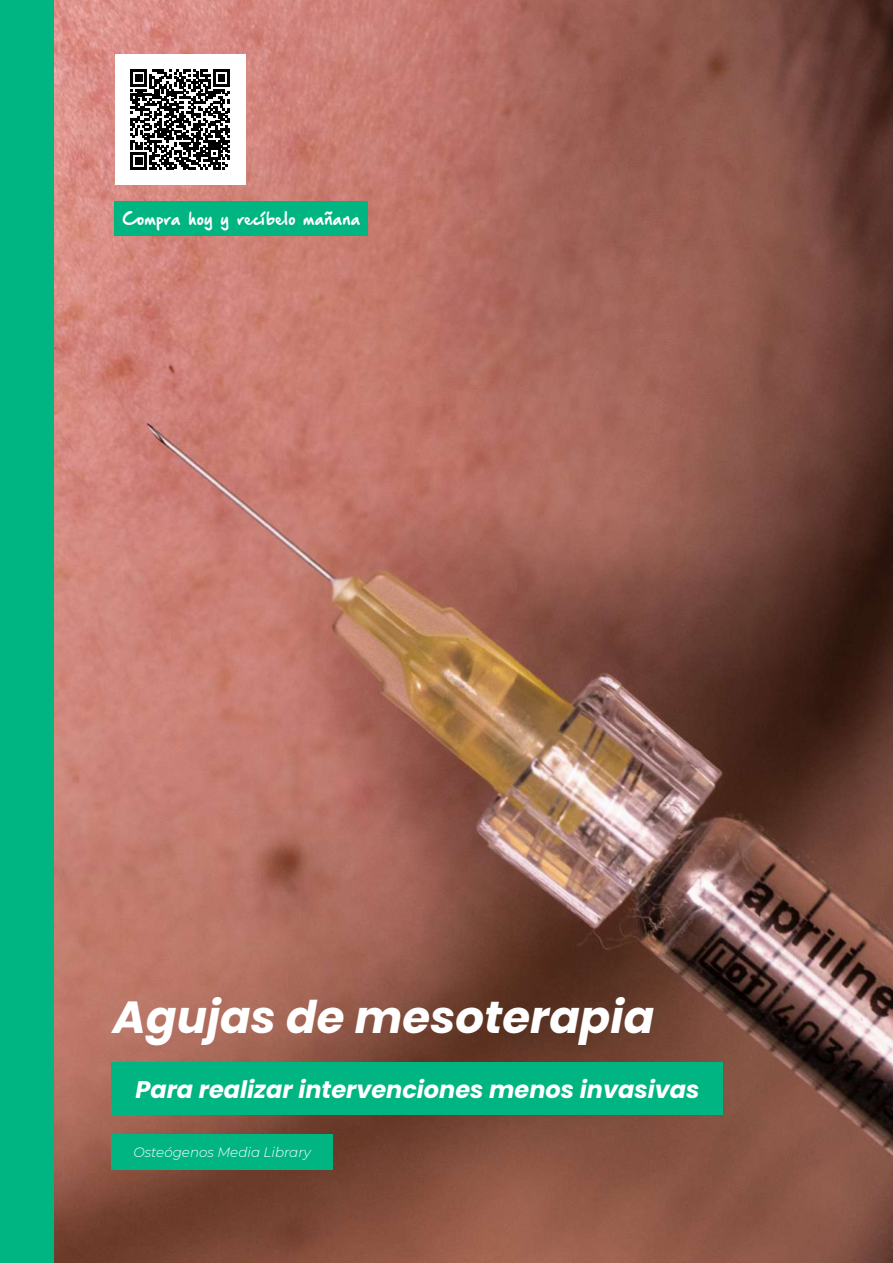
<style>
.page{position:relative;width:893px;height:1263px;background:#fff}
.page>*{position:absolute;margin:0;border:0;box-sizing:border-box;transform-origin:0 0}
.t1{font:italic 700 45px "Poppins";color:#fff}
.t2{font:italic 700 24px "Poppins";color:#fff}
.t3{font:15px "Hand Of Sean Demo";color:#fff}
.t4{font:italic 300 13.5px "Montserrat";color:#fff}
</style>
<div class="page">
<img style="left:54px;top:0;width:839px;height:1263px">
<div style="left:115px;top:54px;width:130px;height:131px;background:#fff"></div>
<svg style="left:130px;top:69px;width:100px;height:100px"></svg>
<div style="left:115px;top:201px;width:253px;height:35px;background:#00b582"></div>
<div style="left:112px;top:1062px;width:611px;height:53px;background:#00b582"></div>
<div style="left:112px;top:1134px;width:221px;height:36px;background:#00b582"></div>
<div style="left:0;top:0;width:54px;height:1263px;background:#00b582"></div>
<p class="t3" style="left:123px;top:211px;width:239px">Compra hoy y recíbelo mañana</p>
<h1 class="t1" style="left:113px;top:991px;width:543px">Agujas de mesoterapia</h1>
<p class="t2" style="left:135px;top:1076px;width:566px">Para realizar intervenciones menos invasivas</p>
<p class="t4" style="left:133px;top:1142px;width:179px">Osteógenos Media Library</p>
</div>
